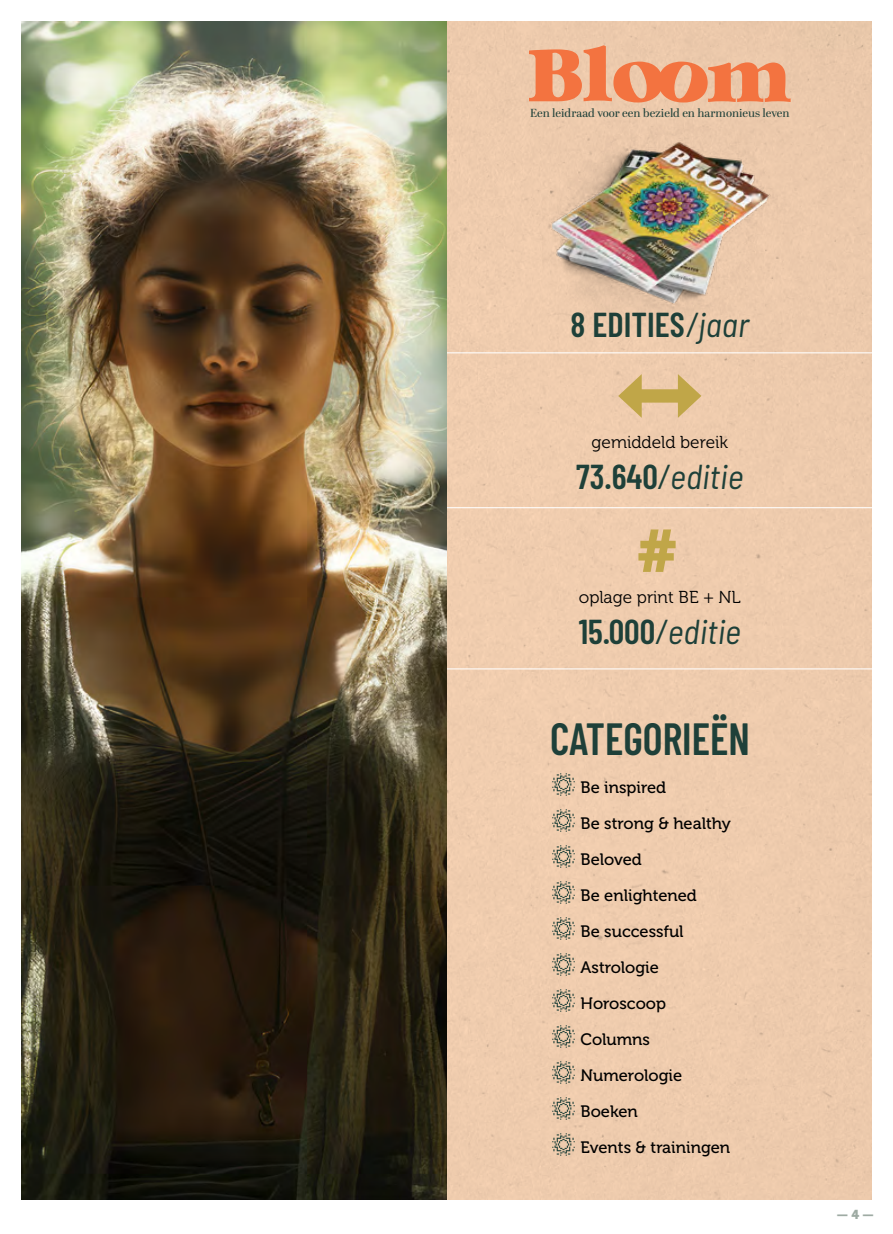
<style>
.page{position:relative;width:893px;height:1234px;background:#fff}
.page>*{position:absolute;margin:0;border:0;box-sizing:border-box;transform-origin:0 0}
.t1{font:800 59.4px "Open Sans";color:#c0a648}
.t2{font:600 45px "Barlow Condensed";color:#1e4039;scale:.94 1}
.t3{font:italic semi-condensed 34.5px "Barlow";color:#1e4039}
.t4{font:600 34.5px "Barlow Condensed";color:#1e4039}
.t5{font:17.25px "Museo 300";color:#000}
.t6{font:16.5px/36px "Museo 500";color:#000}
.t7{font:12.9px "Museo 900";color:#9eaba3}
.t8{font:11.7px "Abril Display";color:#1e4039}
.s1{font-family:"Barlow";font-weight:400;font-style:italic;font-stretch:semi-condensed}
.s2{font-family:"Barlow Condensed";font-weight:600;font-style:normal;font-stretch:normal}
</style>
<div class="page">
<div style="left:446px;top:21px;width:426px;height:1178px;background:#eecbad"></div>
<img style="left:550px;top:771px;width:26px;height:25px">
<img style="left:550px;top:807px;width:26px;height:25px">
<img style="left:550px;top:843px;width:26px;height:25px">
<img style="left:550px;top:879px;width:26px;height:25px">
<img style="left:550px;top:915px;width:26px;height:25px">
<img style="left:550px;top:951px;width:26px;height:25px">
<img style="left:550px;top:987px;width:26px;height:25px">
<img style="left:550px;top:1023px;width:26px;height:25px">
<img style="left:550px;top:1059px;width:26px;height:25px">
<img style="left:550px;top:1095px;width:26px;height:25px">
<img style="left:550px;top:1131px;width:26px;height:25px">
<div style="left:632px;top:389px;width:55px;height:13px;background:#c0a648"></div>
<svg style="left:618px;top:374px;width:24px;height:44px"></svg>
<svg style="left:678px;top:374px;width:23px;height:44px"></svg>
<img style="left:543px;top:104px;width:234px;height:215px">
<hr style="left:446px;top:352px;width:447px;height:1px;background:#fff">
<hr style="left:446px;top:507px;width:447px;height:1px;background:#fff">
<hr style="left:437px;top:668px;width:446px;height:1px;background:#fff">
<img style="left:21px;top:21px;width:425px;height:1178px">
<svg style="left:529px;top:45px;width:262px;height:57px;background:#ef9f77"></svg>
<p class="t8" style="left:530px;top:105px;width:261px">Een leidraad voor een bezield en harmonieus leven</p>
<h3 class="t4" style="left:571px;top:299px;width:180px">8 EDITIES<span class="s1">/jaar</span></h3>
<p class="t5" style="left:592px;top:432px;width:138px">gemiddeld bereik</p>
<h3 class="t3" style="left:576px;top:455px;width:169px"><span class="s2">73.640</span>/editie</h3>
<h1 class="t1" style="left:637px;top:505px;width:41px">#</h1>
<p class="t5" style="left:579px;top:587px;width:163px">oplage print BE + NL</p>
<h3 class="t3" style="left:579px;top:610px;width:164px"><span class="s2">15.000</span>/editie</h3>
<h2 class="t2" style="left:550px;top:706px;width:214px">CATEGORIEËN</h2>
<p class="t6" style="left:580px;top:769px;width:152px">Be inspired<br>Be strong &amp; healthy<br>Beloved<br>Be enlightened<br>Be successful<br>Astrologie<br>Horoscoop<br>Columns<br>Numerologie<br>Boeken<br>Events &amp; trainingen</p>
<p class="t7" style="left:837px;top:1206px;width:39px">— 4 —</p>
</div>
